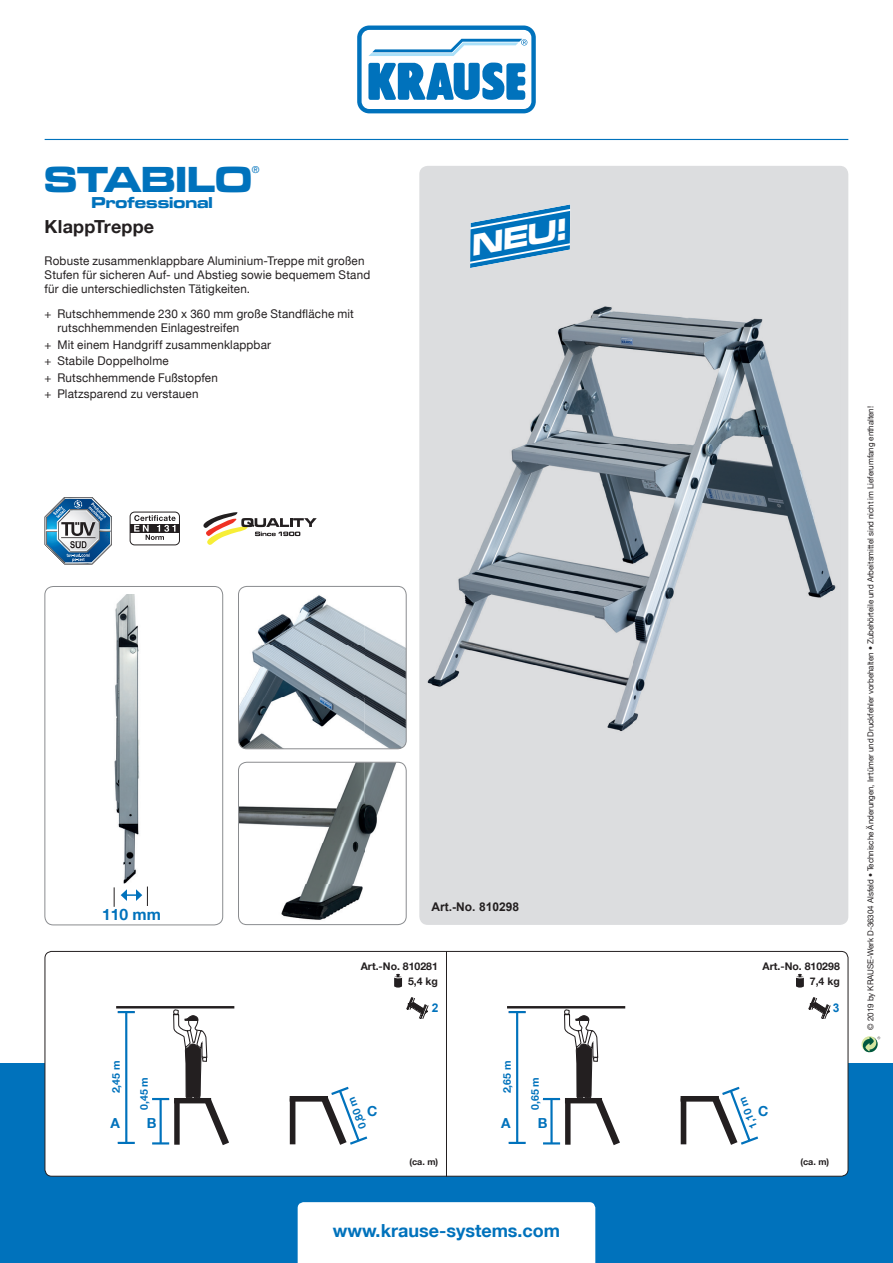
<style>
.page{position:relative;width:893px;height:1263px;background:#fff}
.page>*{position:absolute;margin:0;border:0;box-sizing:border-box;transform-origin:0 0}
.t1{font:37.65px "Microgramma D Bold Exte";color:#0072bc}
.t2{font:italic 30.9px "Microgramma D Bold Exte";color:#fff}
.t3{font:700 18px "Helvetica Neue LT";color:#0072bc}
.t4{font:700 18px "Helvetica Neue LT";letter-spacing:.01em;color:#231f20}
.t5{font:16.35px "Microgramma D Bold Exte";color:#0072bc}
.t6{font:700 15.6px "Helvetica Neue LT";color:#0072bc}
.t7{font:700 13.8px "Helvetica Neue LT";color:#0072bc}
.t8{font:12px/16.5px "Helvetica Neue LT";letter-spacing:.015em;color:#231f20}
.t9{font:700 12px "Arial";color:#231f20}
.t10{font:700 12px "Arial";color:#0072bc}
.t11{font:700 10.5px/15px "Helvetica Neue LT";color:#231f20;text-align:right}
.t12{font:700 10.5px "Helvetica Neue LT";color:#0072bc}
.t13{font:9.6px "Helvetica Neue LT";color:#0072bc}
.t14{font:700 9px "Helvetica Neue LT";color:#231f20}
.t15{font:8.25px "Helvetica Neue LT";letter-spacing:-.005em;color:#231f20}
</style>
<div class="page">
<div style="left:0;top:1064px;width:893px;height:199px;background:#0072bc"></div>
<svg style="left:357px;top:26px;width:179px;height:87px"></svg>
<hr style="left:45px;top:139px;width:803px;height:1px;background:#0072bc">
<div style="left:44px;top:586px;width:179px;height:339px;border:1px solid #8a8c8f;border-radius:9px"></div>
<div style="left:419px;top:166px;width:429px;height:759px;background:#dcdddf;border-radius:9px"></div>
<img style="left:238px;top:762px;width:168px;height:163px">
<div style="left:238px;top:762px;width:168px;height:163px;border:1px solid #8a8c8f;border-radius:8px"></div>
<img style="left:238px;top:595px;width:168px;height:154px">
<div style="left:238px;top:586px;width:168px;height:163px;border:1px solid #8a8c8f;border-radius:8px"></div>
<div style="left:298px;top:1202px;width:297px;height:61px;background:#fff"></div>
<svg style="left:45px;top:497px;width:67px;height:67px"></svg>
<svg style="left:203px;top:512px;width:114px;height:33px"></svg>
<div style="left:130px;top:512px;width:50px;height:33px;border:1px solid #231f20;border-radius:5px"></div>
<div style="left:130px;top:524px;width:49px;height:9px;background:#231f20"></div>
<svg style="left:134px;top:515px;width:42px;height:25px"></svg>
<svg style="left:862px;top:1036px;width:18px;height:16px"></svg>
<div style="left:45px;top:951px;width:803px;height:225px;background:#fff;border-radius:7px"></div>
<div style="left:45px;top:951px;width:803px;height:225px;border:1px solid #231f20;border-radius:7px"></div>
<hr style="left:446px;top:951px;width:1px;height:225px;background:#231f20">
<svg style="left:394px;top:974px;width:8px;height:13px"></svg>
<svg style="left:796px;top:974px;width:8px;height:13px"></svg>
<svg style="left:470px;top:204px;width:100px;height:64px"></svg>
<img style="left:427px;top:306px;width:409px;height:425px">
<svg style="left:114px;top:887px;width:1px;height:20px"></svg>
<svg style="left:121px;top:886px;width:27px;height:20px"></svg>
<img style="left:114px;top:594px;width:26px;height:289px">
<hr style="left:125px;top:1013px;width:2px;height:130px;background:#0072bc">
<svg style="left:118px;top:1011px;width:17px;height:2px"></svg>
<svg style="left:118px;top:1142px;width:17px;height:2px"></svg>
<hr style="left:116px;top:1006px;width:118px;height:2px;background:#231f20">
<svg style="left:150px;top:1006px;width:85px;height:139px"></svg>
<hr style="left:516px;top:1013px;width:2px;height:130px;background:#0072bc">
<svg style="left:509px;top:1011px;width:17px;height:2px"></svg>
<svg style="left:509px;top:1142px;width:17px;height:2px"></svg>
<hr style="left:507px;top:1006px;width:118px;height:2px;background:#231f20">
<svg style="left:541px;top:1006px;width:85px;height:139px"></svg>
<svg style="left:289px;top:1086px;width:78px;height:59px"></svg>
<div style="left:290px;top:1098px;width:5px;height:46px;background:#231f20"></div>
<svg style="left:680px;top:1086px;width:78px;height:59px"></svg>
<div style="left:681px;top:1098px;width:5px;height:46px;background:#231f20"></div>
<svg style="left:406px;top:997px;width:22px;height:22px"></svg>
<svg style="left:808px;top:997px;width:22px;height:22px"></svg>
<h1 class="t1" style="left:45px;top:153px;width:209px">STABILO</h1>
<p class="t13" style="left:252px;top:164px;width:9px">®</p>
<h3 class="t5" style="left:91px;top:191px;width:123px">Professional</h3>
<h3 class="t4" style="left:45px;top:216px;width:111px">KlappTreppe</h3>
<p class="t8" style="left:45px;top:253px;width:327px;line-height:14.2px">Robuste zusammenklappbare Aluminium-Treppe mit großen<br>Stufen für sicheren Auf- und Abstieg sowie bequemem Stand für die unterschiedlichsten Tätigkeiten.</p>
<p class="t8" style="left:57px;top:306px;width:298px;line-height:14.4px;text-indent:-13px">+ Rutschhemmende 230 x 360 mm große Standfläche mit rutschhemmenden Einlagestreifen</p>
<p class="t8" style="left:45px;top:336px;width:228px">+ Mit einem Handgriff zusammenklappbar + Stabile Doppelholme<br>+ Rutschhemmende Fußstopfen<br>+ Platzsparend zu verstauen</p>
<h2 class="t2" style="left:467px;top:225px;width:97px;rotate:-10deg">NEU!</h2>
<h3 class="t6" style="left:102px;top:904px;width:60px">110 mm</h3>
<p class="t9" style="left:432px;top:899px;width:89px">Art.-No. 810298</p>
<p class="t11" style="left:361px;top:959px;width:79px">Art.-No. 810281<br>5,4 kg</p>
<p class="t11" style="left:763px;top:959px;width:79px">Art.-No. 810298<br>7,4 kg</p>
<p class="t10" style="left:432px;top:999px;width:8px">2</p>
<p class="t10" style="left:833px;top:999px;width:8px">3</p>
<p class="t12" style="left:110px;top:1093px;width:34px;rotate:-90deg">2,45 m</p>
<p class="t12" style="left:501px;top:1093px;width:34px;rotate:-90deg">2,65 m</p>
<p class="t12" style="left:138px;top:1110px;width:34px;rotate:-90deg">0,45 m</p>
<p class="t12" style="left:528px;top:1110px;width:34px;rotate:-90deg">0,65 m</p>
<p class="t12" style="left:748px;top:1131px;width:34px;rotate:-112deg">1,10 m</p>
<p class="t12" style="left:357px;top:1131px;width:34px;rotate:-112deg">0,80 m</p>
<p class="t7" style="left:367px;top:1102px;width:12px">C</p>
<p class="t7" style="left:758px;top:1102px;width:12px">C</p>
<p class="t7" style="left:110px;top:1114px;width:11px">A</p>
<p class="t7" style="left:147px;top:1114px;width:11px">B</p>
<p class="t7" style="left:501px;top:1114px;width:11px">A</p>
<p class="t7" style="left:538px;top:1114px;width:11px">B</p>
<p class="t14" style="left:409px;top:1156px;width:30px">(ca. m)</p>
<p class="t14" style="left:800px;top:1156px;width:30px">(ca. m)</p>
<h3 class="t3" style="left:333px;top:1220px;width:229px">www.krause-systems.com</h3>
<p class="t15" style="left:866px;top:1030px;width:625px;rotate:-90deg">© 2019 by KRAUSE-Werk D-36304 Alsfeld • Technische Änderungen, Irrtümer und Druckfehler vorbehalten • Zubehörteile und Arbeitsmittel sind nicht im Lieferumfang enthalten!</p>
</div>
